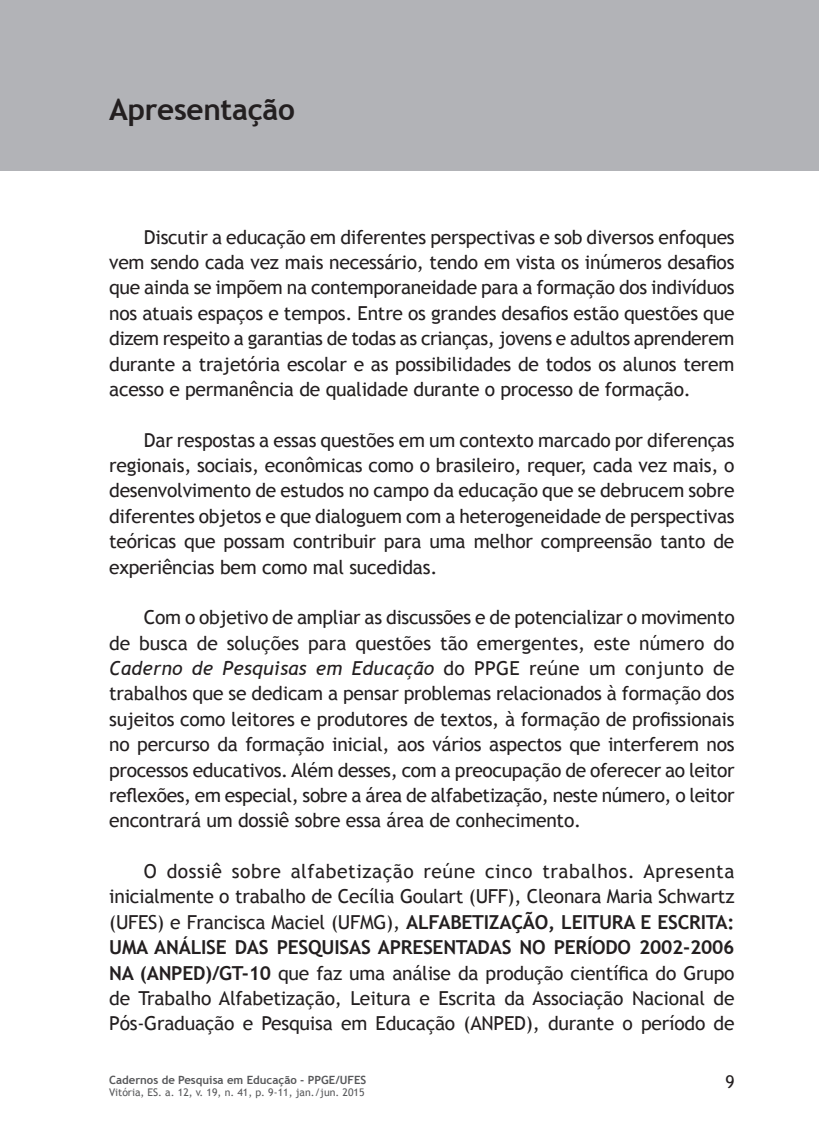
<style>
.page{position:relative;width:819px;height:1141px;background:#fff}
.page>*{position:absolute;margin:0;border:0;box-sizing:border-box;transform-origin:0 0}
.Titulo_Principal_-_P{font:700 29.75px "Trebuchet MS";letter-spacing:-.01em;color:#231f20}
.Texto_1{font:19.25px/25.4px "Trebuchet MS";letter-spacing:-.015em;color:#231f20;text-align:justify}
.t1{font:17.5px "Trebuchet MS";color:#231f20}
.t2{font:700 11.38px "Trebuchet MS";color:#57585a}
.t3{font:10.5px "Trebuchet MS";color:#57585a}
.s1{font-style:italic}
.s2{font-weight:700}
</style>
<div class="page">
<div style="left:1px;top:0;width:818px;height:170px;background:#b2b3b7"></div>
<p class="Titulo_Principal_-_P" style="left:109px;top:91px;width:187px">Apresentação</p>
<p class="Texto_1" style="left:109px;top:224px;width:627px;text-indent:35px">Discutir a educação em diferentes perspectivas e sob diversos enfoques vem sendo cada vez mais necessário, tendo em vista os inúmeros desafios que ainda se impõem na contemporaneidade para a formação dos indivíduos nos atuais espaços e tempos. Entre os grandes desafios estão questões que dizem respeito a garantias de todas as crianças, jovens e adultos aprenderem durante a trajetória escolar e as possibilidades de todos os alunos terem acesso e permanência de qualidade durante o processo de formação.</p>
<p class="Texto_1" style="left:109px;top:427px;width:627px;text-indent:35px">Dar respostas a essas questões em um contexto marcado por diferenças regionais, sociais, econômicas como o brasileiro, requer, cada vez mais, o desenvolvimento de estudos no campo da educação que se debrucem sobre diferentes objetos e que dialoguem com a heterogeneidade de perspectivas teóricas que possam contribuir para uma melhor compreensão tanto de experiências bem como mal sucedidas.</p>
<p class="Texto_1" style="left:109px;top:605px;width:627px;text-indent:35px">Com o objetivo de ampliar as discussões e de potencializar o movimento de busca de soluções para questões tão emergentes, este número do <span class="s1">Caderno de Pesquisas em Educação</span> do PPGE reúne um conjunto de trabalhos que se dedicam a pensar problemas relacionados à formação dos sujeitos como leitores e produtores de textos, à formação de profissionais no percurso da formação inicial, aos vários aspectos que interferem nos processos educativos. Além desses, com a preocupação de oferecer ao leitor reflexões, em especial, sobre a área de alfabetização, neste número, o leitor encontrará um dossiê sobre essa área de conhecimento.</p>
<p class="Texto_1" style="left:109px;top:859px;width:627px;text-indent:35px">O dossiê sobre alfabetização reúne cinco trabalhos. Apresenta inicialmente o trabalho de Cecília Goulart (UFF), Cleonara Maria Schwartz (UFES) e Francisca Maciel (UFMG), <span class="s2">ALFABETIZAÇÃO, LEITURA E ESCRITA:<br>UMA ANÁLISE DAS PESQUISAS APRESENTADAS NO PERÍODO 2002-2006<br>NA (ANPED)/GT-10</span> que faz uma análise da produção científica do Grupo de Trabalho Alfabetização, Leitura e Escrita da Associação Nacional de Pós-Graduação e Pesquisa em Educação (ANPED), durante o período de</p>
<p class="t2" style="left:109px;top:1073px;width:259px">Cadernos de Pesquisa em Educação - PPGE/UFES</p>
<p class="t1" style="left:725px;top:1072px;width:11px">9</p>
<p class="t3" style="left:109px;top:1086px;width:257px">Vitória, ES. a. 12, v. 19, n. 41, p. 9-11, jan./jun. 2015</p>
</div>
